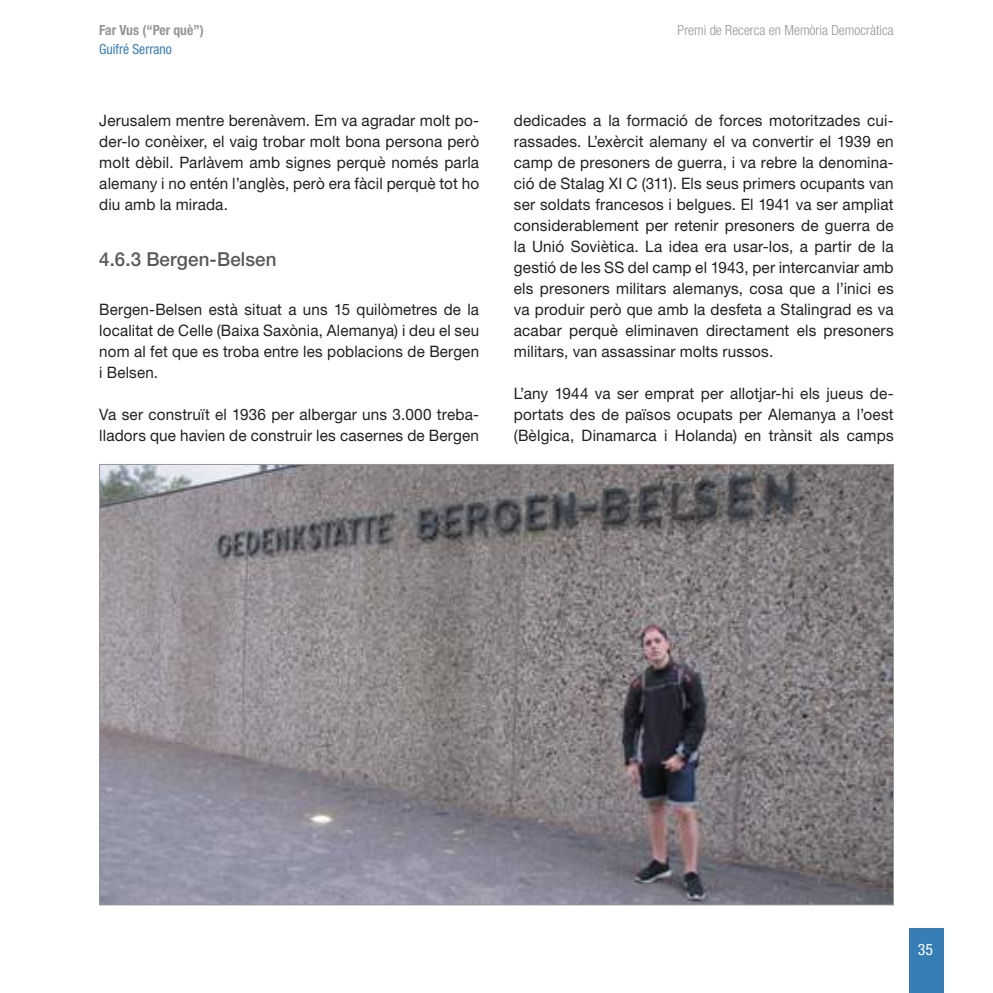
<style>
.page{position:relative;width:993px;height:993px;background:#fff}
.page>*{position:absolute;margin:0;border:0;box-sizing:border-box;transform-origin:0 0}
.t1{font:500 19.25px "Helvetica Neue LT Std";letter-spacing:.005em;color:#5a5758}
.t2{font:15.75px/21px "Helvetica Neue LT Std";letter-spacing:.01em;color:#241f1f;text-align:justify}
.t3{font:15.75px/21px "Helvetica Neue LT Std";letter-spacing:.01em;color:#241f1f;text-align:justify;scale:.96 1}
.t4{font:condensed 15.75px "Helvetica Neue LT Std";color:#fff}
.t5{font:300 condensed 14px "Helvetica Neue LT Std";color:#969698}
.t6{font:700 condensed 14px "Helvetica Neue LT Std";color:#969698}
.t7{font:condensed 14px "Helvetica Neue LT Std";color:#377eb7}
</style>
<div class="page">
<div style="left:908px;top:928px;width:35px;height:64px;background:#377eb7"></div>
<img style="left:101px;top:466px;width:790px;height:436px">
<p class="t6" style="left:99px;top:21px;width:106px">Far Vus (“Per què”)</p>
<p class="t7" style="left:99px;top:41px;width:74px">Guifré Serrano</p>
<p class="t2" style="left:99px;top:110px;width:381px">Jerusalem mentre berenàvem. Em va agradar molt po&shy;der-lo conèixer, el vaig trobar molt bona persona però molt dèbil. Parlàvem amb signes perquè només parla alemany i no entén l’anglès, però era fàcil perquè tot ho diu amb la mirada.</p>
<p class="t1" style="left:99px;top:248px;width:179px">4.6.3 Bergen-Belsen</p>
<p class="t3" style="left:99px;top:299px;width:397px">Bergen-Belsen està situat a uns 15 quilòmetres de la localitat de Celle (Baixa Saxònia, Alemanya) i deu el seu nom al fet que es troba entre les poblacions de Bergen i Belsen.</p>
<p class="t2" style="left:99px;top:404px;width:381px">Va ser construït el 1936 per albergar uns 3.000 treba&shy;lladors que havien de construir les casernes de Bergen</p>
<p class="t5" style="left:677px;top:22px;width:217px">Premi de Recerca en Memòria Democràtica</p>
<p class="t2" style="left:513px;top:110px;width:381px">dedicades a la formació de forces motoritzades cui&shy;rassades. L’exèrcit alemany el va convertir el 1939 en camp de presoners de guerra, i va rebre la denomina&shy;ció de Stalag XI C (311). Els seus primers ocupants van ser soldats francesos i belgues. El 1941 va ser ampliat considerablement per retenir presoners de guerra de la Unió Soviètica. La idea era usar-los, a partir de la gestió de les SS del camp el 1943, per intercanviar amb els presoners militars alemanys, cosa que a l’inici es va produir però que amb la desfeta a Stalingrad es va acabar perquè eliminaven directament els presoners militars, van assassinar molts russos.</p>
<p class="t2" style="left:513px;top:383px;width:381px">L’any 1944 va ser emprat per allotjar-hi els jueus de&shy;portats des de països ocupats per Alemanya a l’oest (Bèlgica, Dinamarca i Holanda) en trànsit als camps</p>
<p class="t4" style="left:917px;top:939px;width:17px">35</p>
</div>
